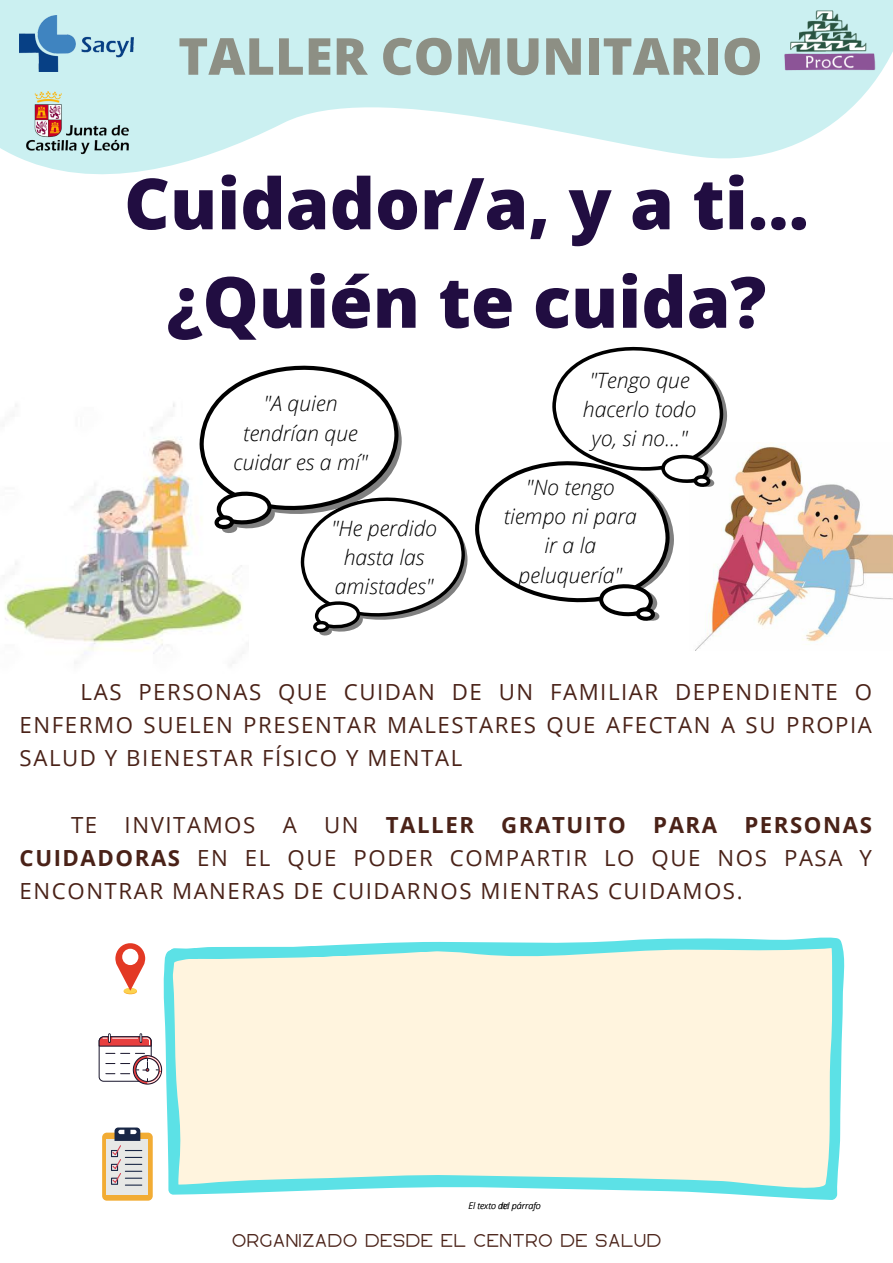
<style>
.page{position:relative;width:893px;height:1263px;background:#fff}
.page>*{position:absolute;margin:0;border:0;box-sizing:border-box;transform-origin:0 0}
.t1{font:800 70.57px/98.4px "Open Sans";color:#210d41;text-align:center}
.t2{font:800 51px "Open Sans";color:#8d8f84}
.t3{font:22.2px/33.2px "Open Sans";letter-spacing:.07em;color:#4a2218;text-align:justify}
.t4{font:italic 300 21.15px/29.2px "Open Sans";color:#000;text-align:center}
.t5{font:14.25px "Lotus Eater Sans Serif";letter-spacing:.07em;color:#4a2218}
.t6{font:italic 300 9px "Open Sans";color:#000}
.s1{font-weight:700}
</style>
<div class="page">
<svg style="left:0;top:0;width:893px;height:175px;fill:#cbf0f1"></svg>
<svg style="left:162px;top:937px;width:683px;height:263px;background:#ecf2e1"></svg>
<svg style="left:124px;top:988px;width:13px;height:6px"></svg>
<div style="left:124px;top:988px;width:13px;height:5px;background:#fcd24f;border-radius:50%"></div>
<svg style="left:115px;top:943px;width:30px;height:48px"></svg>
<div style="left:122px;top:949px;width:16px;height:16px;background:#fff;border-radius:50%"></div>
<img style="left:20px;top:15px;width:113px;height:57px">
<img style="left:25px;top:89px;width:105px;height:67px">
<img style="left:784px;top:9px;width:91px;height:63px">
<div style="left:102px;top:1132px;width:51px;height:68px;background:#f2ac34;border-radius:5px"></div>
<div style="left:107px;top:1139px;width:41px;height:55px;background:#e7e8e6"></div>
<svg style="left:111px;top:1127px;width:31px;height:59px"></svg>
<div style="left:99px;top:1036px;width:53px;height:45px;border:1px solid #17142b;border-radius:5px"></div>
<svg style="left:121px;top:1053px;width:41px;height:31px"></svg>
<svg style="left:99px;top:1033px;width:53px;height:14px"></svg>
<img style="left:5px;top:403px;width:229px;height:260px">
<img style="left:695px;top:446px;width:198px;height:204px">
<svg style="left:199px;top:365px;width:268px;height:272px"></svg>
<svg style="left:475px;top:346px;width:252px;height:281px"></svg>
<h2 class="t2" style="left:178px;top:20px;width:586px">TALLER COMUNITARIO</h2>
<p class="t1" style="left:124px;top:153px;width:686px">Cuidador/a, y a ti... ¿Quién te cuida?</p>
<h1 class="t4" style="left:234px;top:388px;width:135px">"A quien tendrían que cuidar es a mí"</h1>
<p class="t4" style="left:331px;top:513px;width:107px">"He perdido hasta las amistades"</p>
<h4 class="t4" style="left:583px;top:365px;width:115px">"Tengo que hacerlo todo yo, si no..."</h4>
<p class="t4" style="left:504px;top:472px;width:135px">"No tengo tiempo ni para ir a la peluquería"</p>
<p class="t3" style="left:20px;top:675px;width:854px;text-indent:61px">LAS PERSONAS QUE CUIDAN DE UN FAMILIAR DEPENDIENTE O ENFERMO SUELEN PRESENTAR MALESTARES QUE AFECTAN A SU PROPIA SALUD Y BIENESTAR FÍSICO Y MENTAL</p>
<p class="t3" style="left:20px;top:807px;width:854px;text-indent:51px">TE INVITAMOS A UN <span class="s1">TALLER GRATUITO PARA PERSONAS CUIDADORAS</span> EN EL QUE PODER COMPARTIR LO QUE NOS PASA Y ENCONTRAR MANERAS DE CUIDARNOS MIENTRAS CUIDAMOS.</p>
<p class="t6" style="left:468px;top:1199px;width:74px">El texto del párrafo</p>
<p class="t6" style="left:500px;top:1199px;width:10px">ttt</p>
<p class="t5" style="left:232px;top:1233px;width:430px">ORGANIZADO DESDE EL CENTRO DE SALUD</p>
</div>
